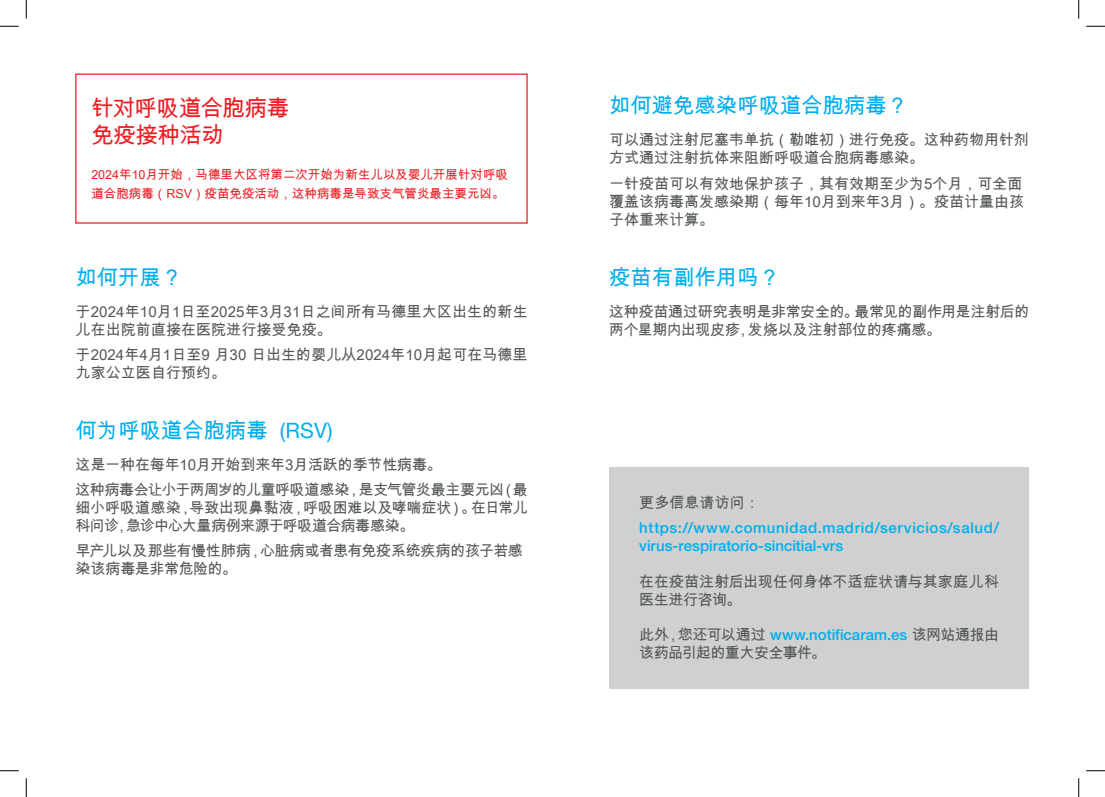
<style>
.page{position:relative;width:1105px;height:797px;background:#fff}
.page>*{position:absolute;margin:0;border:0;box-sizing:border-box;transform-origin:0 0}
.t1{font:22.5px "Arial Unicode MS";letter-spacing:-.025em;color:#ee1d23}
.TITULOS{font:21.25px "Arial Unicode MS";letter-spacing:.005em;color:#00aeef}
.TITULOS-2{font:15px/18px "Arial Unicode MS";color:#545758}
.t2{font:500 15px/18px "Helvetica Neue LT Std";letter-spacing:.035em;color:#00aeef}
.TITULOS-3{font:15px/18px "Arial Unicode MS";letter-spacing:-.025em;color:#545758}
.TITULOS-4{font:15px/18px "Arial Unicode MS";letter-spacing:-.03em;color:#545758}
.TITULOS-5{font:15px/18px "Arial Unicode MS";letter-spacing:-.02em;color:#545758}
.t3{font:12.5px/18.8px "Arial Unicode MS";color:#ee1d23}
.s1{font-family:"Helvetica Neue LT Std"}
.s2{font-family:"Helvetica Neue LT Std";font-weight:500;color:#00aeef}
</style>
<div class="page">
<div style="left:609px;top:467px;width:420px;height:221px;background:#cfd0cf"></div>
<div style="left:75px;top:74px;width:453px;height:150px;border:1px solid #ee1d23"></div>
<svg style="left:0;top:25px;width:19px;height:2px"></svg>
<svg style="left:1086px;top:25px;width:19px;height:2px"></svg>
<svg style="left:0;top:770px;width:19px;height:1px"></svg>
<svg style="left:1086px;top:770px;width:19px;height:1px"></svg>
<svg style="left:25px;top:0;width:2px;height:19px"></svg>
<svg style="left:25px;top:778px;width:2px;height:19px"></svg>
<svg style="left:1078px;top:0;width:1px;height:19px"></svg>
<svg style="left:1078px;top:778px;width:1px;height:19px"></svg>
<p class="t1" style="left:91px;top:91px;width:199px">针对呼吸道合胞病毒</p>
<p class="t1" style="left:91px;top:118px;width:135px">免疫接种活动</p>
<p class="t3" style="left:91px;top:165px;width:418px">2024年10月开始，马德里大区将第二次开始为新生儿以及婴儿开展针对呼吸道合胞病毒（RSV）疫苗免疫活动，这种病毒是导致支气管炎最主要元凶。</p>
<p class="TITULOS" style="left:76px;top:262px;width:108px">如何开展？</p>
<p class="TITULOS-2" style="left:76px;top:302px;width:454px">于2024年10月1日至2025年3月31日之间所有马德里大区出生的新生儿在出院前直接在医院进行接受免疫。</p>
<p class="TITULOS-2" style="left:76px;top:345px;width:453px">于2024年4月1日至9 月30 日出生的婴儿从2024年10月起可在马德里九家公立医自行预约。</p>
<p class="TITULOS" style="left:76px;top:415px;width:258px">何为呼吸道合胞病毒 <span class="s1">(RSV)</span></p>
<p class="TITULOS-2" style="left:76px;top:455px;width:368px">这是一种在每年10月开始到来年3月活跃的季节性病毒。</p>
<p class="TITULOS-2" style="left:76px;top:480px;width:454px;text-align:justify">这种病毒会让小于两周岁的儿童呼吸道感染，是支气管炎最主要元凶（最细小呼吸道感染，导致出现鼻黏液，呼吸困难以及哮喘症状）。在日常儿科问诊，急诊中心大量病例来源于呼吸道合病毒感染。</p>
<p class="TITULOS-5" style="left:76px;top:541px;width:449px">早产儿以及那些有慢性肺病，心脏病或者患有免疫系统疾病的孩子若感染该病毒是非常危险的。</p>
<p class="TITULOS" style="left:609px;top:90px;width:300px">如何避免感染呼吸道合胞病毒？</p>
<p class="TITULOS-2" style="left:609px;top:131px;width:421px">可以通过注射尼塞韦单抗（勒唯初）进行免疫。这种药物用针剂方式通过注射抗体来阻断呼吸道合胞病毒感染。</p>
<p class="TITULOS-2" style="left:609px;top:174px;width:417px;text-align:justify">一针疫苗可以有效地保护孩子，其有效期至少为5个月，可全面覆盖该病毒高发感染期（每年10月到来年3月）。疫苗计量由孩子体重来计算。</p>
<p class="TITULOS" style="left:609px;top:262px;width:172px">疫苗有副作用吗？</p>
<p class="TITULOS-3" style="left:609px;top:302px;width:422px">这种疫苗通过研究表明是非常安全的。最常见的副作用是注射后的两个星期内出现皮疹，发烧以及注射部位的疼痛感。</p>
<p class="TITULOS-2" style="left:639px;top:493px;width:122px">更多信息请访问：</p>
<p class="t2" style="left:639px;top:518px;width:361px">https://www.comunidad.madrid/servicios/salud/ virus-respiratorio-sincitial-vrs</p>
<p class="TITULOS-2" style="left:639px;top:572px;width:361px">在在疫苗注射后出现任何身体不适症状请与其家庭儿科医生进行咨询。</p>
<p class="TITULOS-4" style="left:639px;top:625px;width:361px">此外，您还可以通过 <span class="s2">www.notificaram.es</span> 该网站通报由该药品引起的重大安全事件。</p>
</div>
